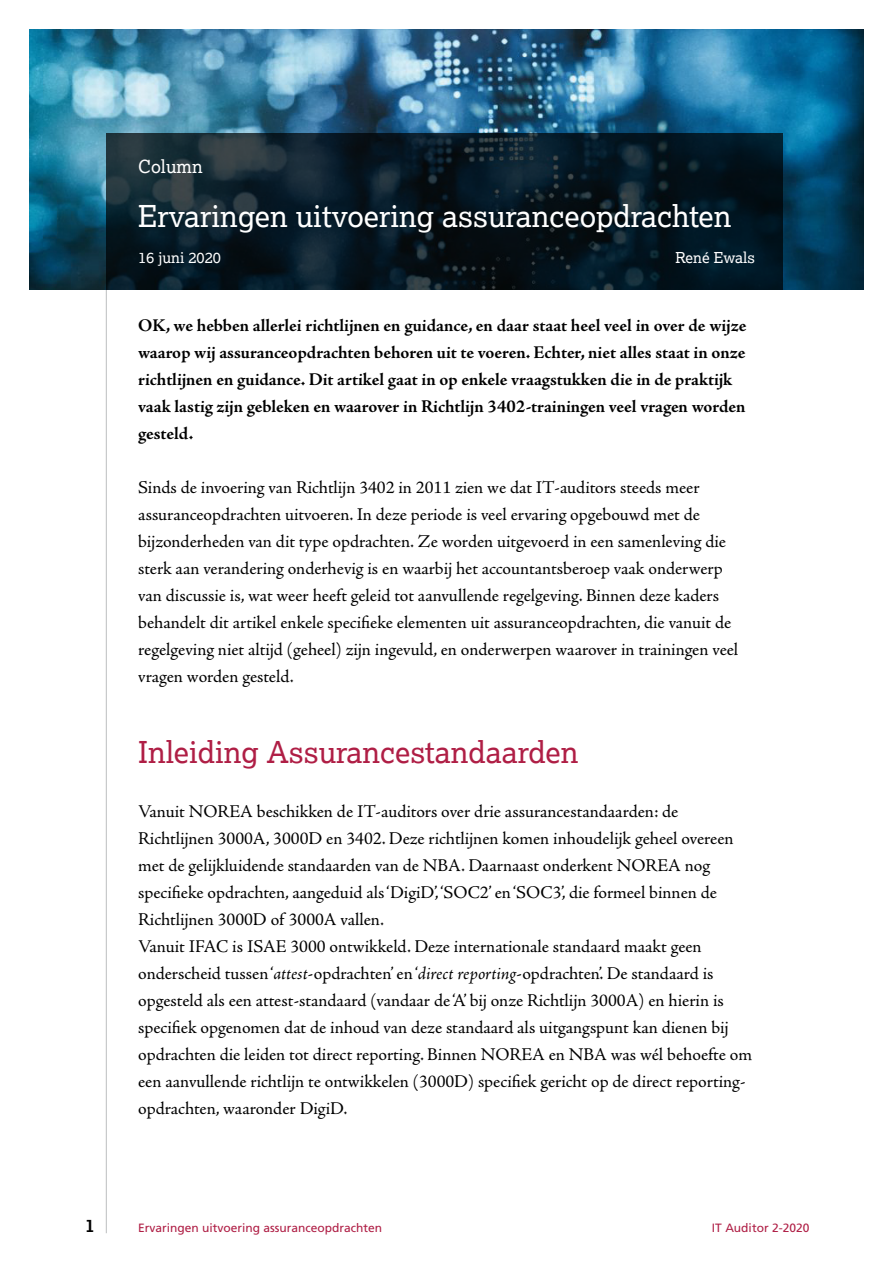
<style>
.page{position:relative;width:893px;height:1263px;background:#fff}
.page>*{position:absolute;margin:0;border:0;box-sizing:border-box;transform-origin:0 0}
.t1{font:30px "Lexia";color:#fff}
.t2{font:30px "Lexia";color:#af1e45}
.t3{font:18px/27px "Adobe Jenson Pro";color:#000}
.t4{font:700 18px/27px "Adobe Jenson Pro";letter-spacing:-.005em;color:#000}
.t5{font:18px "Lexia";color:#fff}
.t6{font:700 18px "Lexia";color:#000}
.t7{font:15px "Lexia";color:#fff}
.t8{font:12px "Frutiger";color:#af1e45}
.s1{font-style:italic}
</style>
<div class="page">
<hr style="left:106px;top:64px;width:1px;height:1169px;background:#bcbec0">
<img style="left:30px;top:30px;width:833px;height:259px">
<svg style="left:106px;top:133px;width:676px;height:156px;background:#0a1b25"></svg>
<p class="t5" style="left:138px;top:155px;width:66px">Column</p>
<h1 class="t1" style="left:138px;top:197px;width:595px">Ervaringen uitvoering assuranceopdrachten</h1>
<p class="t7" style="left:138px;top:248px;width:84px">16 juni 2020</p>
<p class="t7" style="left:676px;top:248px;width:81px">René Ewals</p>
<p class="t4" style="left:138px;top:312px;width:610px">OK, we hebben allerlei richtlijnen en guidance, en daar staat heel veel in over de wijze waarop wij assuranceopdrachten behoren uit te voeren. Echter, niet alles staat in onze richtlijnen en guidance. Dit artikel gaat in op enkele vraagstukken die in de praktijk vaak lastig zijn gebleken en waarover in Richtlijn 3402-trainingen veel vragen worden gesteld.</p>
<p class="t3" style="left:138px;top:474px;width:602px">Sinds de invoering van Richtlijn 3402 in 2011 zien we dat IT-auditors steeds meer assuranceopdrachten uitvoeren. In deze periode is veel ervaring opgebouwd met de bijzonderheden van dit type opdrachten. Ze worden uitgevoerd in een samenleving die sterk aan verandering onderhevig is en waarbij het accountantsberoep vaak onderwerp van discussie is, wat weer heeft geleid tot aanvullende regelgeving. Binnen deze kaders behandelt dit artikel enkele specifieke elementen uit assuranceopdrachten, die vanuit de regelgeving niet altijd (geheel) zijn ingevuld, en onderwerpen waarover in trainingen veel vragen worden gesteld.</p>
<h1 class="t2" style="left:138px;top:733px;width:442px">Inleiding Assurancestandaarden</h1>
<p class="t3" style="left:138px;top:798px;width:615px">Vanuit NOREA beschikken de IT-auditors over drie assurancestandaarden: de Richtlijnen 3000A, 3000D en 3402. Deze richtlijnen komen inhoudelijk geheel overeen met de gelijkluidende standaarden van de NBA. Daarnaast onderkent NOREA nog specifieke opdrachten, aangeduid als ‘DigiD’, ‘SOC2’ en ‘SOC3’, die formeel binnen de Richtlijnen 3000D of 3000A vallen.<br>Vanuit IFAC is ISAE 3000 ontwikkeld. Deze internationale standaard maakt geen onderscheid tussen ‘<span class="s1">attest</span>-opdrachten’ en ‘<span class="s1">direct reporting</span>-opdrachten’. De standaard is opgesteld als een attest-standaard (vandaar de ‘A’ bij onze Richtlijn 3000A) en hierin is specifiek opgenomen dat de inhoud van deze standaard als uitgangspunt kan dienen bij opdrachten die leiden tot direct reporting. Binnen NOREA en NBA was wél behoefte om een aanvullende richtlijn te ontwikkelen (3000D) specifiek gericht op de direct reporting&shy;opdrachten, waaronder DigiD.</p>
<p class="t6" style="left:85px;top:1214px;width:11px">1</p>
<p class="t8" style="left:138px;top:1221px;width:246px">Ervaringen uitvoering assuranceopdrachten</p>
<p class="t8" style="left:712px;top:1221px;width:99px">IT Auditor 2-2020</p>
</div>
